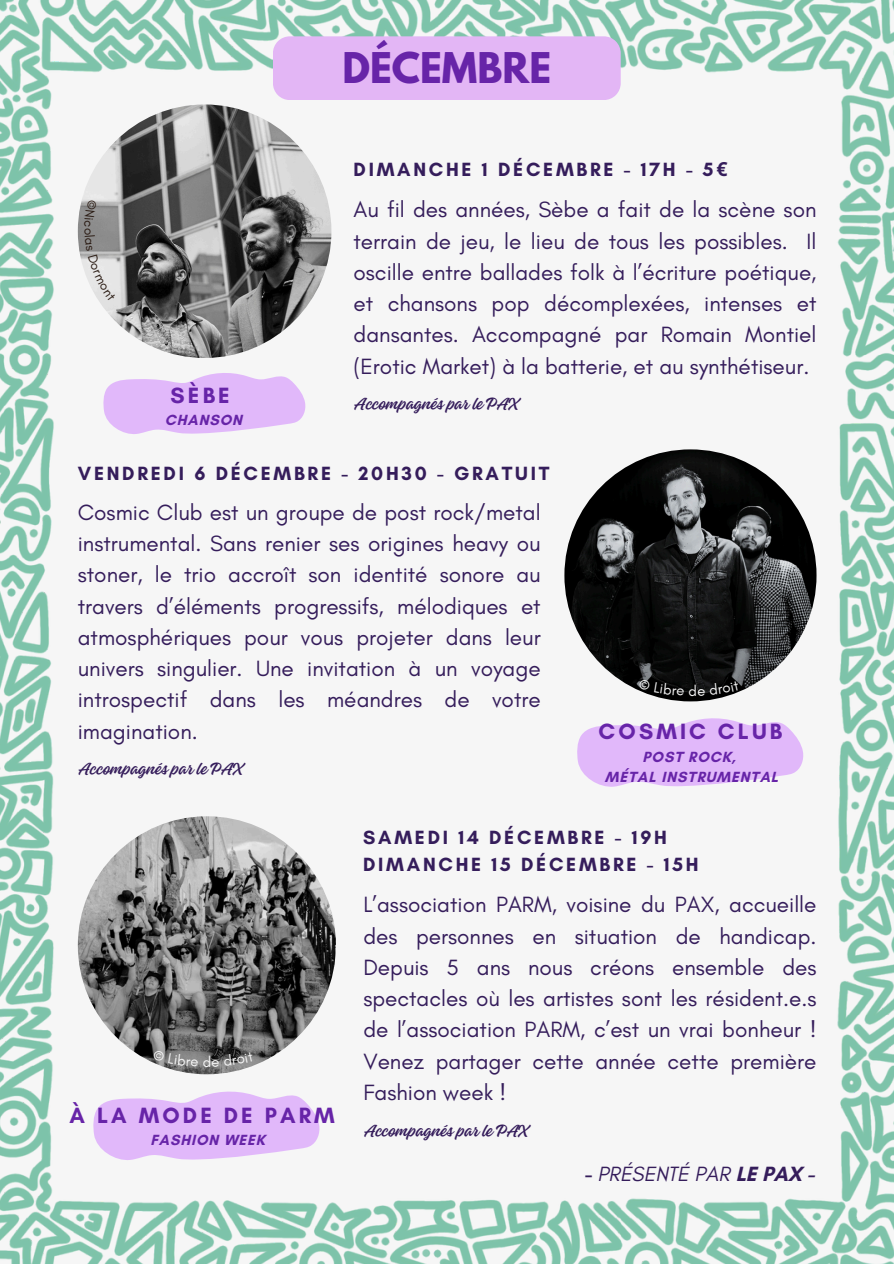
<style>
.page{position:relative;width:894px;height:1264px;background:#fff}
.page>*{position:absolute;margin:0;border:0;box-sizing:border-box;transform-origin:0 0}
.t1{font:700 37.5px "League Spartan";color:#6724a8}
.t2{font:22.5px/31.2px "Glacial Indifference";color:#351d5b;text-align:justify}
.t3{font:700 22.5px "Glacial Indifference";letter-spacing:.14em;color:#6724a8}
.t4{font:italic 21px "Glacial Indifference";color:#351d5b}
.t5{font:700 19.5px/27px "Glacial Indifference";letter-spacing:.14em;color:#351d5b}
.t6{font:18px "Gladiola";color:#351d5b}
.t7{font:700 15px "Glacial Indifference";letter-spacing:.06em;color:#6724a8}
.s1{font-family:"Noto Sans"}
.s2{font-weight:700;font-style:normal}
</style>
<div class="page">
<img style="left:0;top:0;width:893px;height:1263px">
<div style="left:63px;top:89px;width:767px;height:1099px;background:#f6f6f6"></div>
<svg style="left:103px;top:373px;width:202px;height:61px"></svg>
<img style="left:78px;top:104px;width:253px;height:253px;border-radius:50%">
<img style="left:564px;top:449px;width:252px;height:252px;border-radius:50%">
<img style="left:78px;top:816px;width:258px;height:258px;border-radius:50%">
<svg style="left:577px;top:718px;width:226px;height:69px"></svg>
<svg style="left:93px;top:1091px;width:226px;height:69px"></svg>
<div style="left:273px;top:36px;width:347px;height:64px;background:#e3b6f5"></div>
<svg style="left:84px;top:199px;width:32px;height:102px"></svg>
<svg style="left:638px;top:679px;width:45px;height:16px"></svg>
<svg style="left:689px;top:681px;width:50px;height:14px"></svg>
<svg style="left:153px;top:1050px;width:100px;height:16px;background:#717171"></svg>
<h1 class="t1" style="left:342px;top:49px;width:210px">DÉCEMBRE</h1>
<h5 class="t3" style="left:170px;top:381px;width:61px">SÈBE</h5>
<p class="t7" style="left:165px;top:411px;width:79px">CHANSON</p>
<p class="t5" style="left:353px;top:156px;width:375px">DIMANCHE 1 DÉCEMBRE - 17H - 5<span class="s1">€</span></p>
<h4 class="t2" style="left:353px;top:194px;width:464px">Au fil des années, Sèbe a fait de la scène son terrain de jeu, le lieu de tous les possibles. Il oscille entre ballades folk à l’écriture poétique, et chansons pop décomplexées, intenses et dansantes. Accompagné par Romain Montiel (Erotic Market) à la batterie, et au synthétiseur.</h4>
<h6 class="t6" style="left:353px;top:390px;width:166px">Accompagnés par le PAX</h6>
<p class="t5" style="left:78px;top:459px;width:473px">VENDREDI 6 DÉCEMBRE - 20H30 - GRATUIT</p>
<p class="t2" style="left:78px;top:496px;width:464px">Cosmic Club est un groupe de post rock/metal instrumental. Sans renier ses origines heavy ou stoner, le trio accroît son identité sonore au travers d’éléments progressifs, mélodiques et atmosphériques pour vous projeter dans leur univers singulier. Une invitation à un voyage introspectif dans les méandres de votre imagination.</p>
<p class="t6" style="left:78px;top:755px;width:166px">Accompagnés par le PAX</p>
<p class="t3" style="left:598px;top:718px;width:185px">COSMIC CLUB</p>
<p class="t7" style="left:642px;top:747px;width:95px">POST ROCK,</p>
<p class="t7" style="left:604px;top:767px;width:175px">MÉTAL INSTRUMENTAL</p>
<h5 class="t3" style="left:70px;top:1101px;width:267px">À LA MODE DE PARM</h5>
<h5 class="t7" style="left:150px;top:1130px;width:116px">FASHION WEEK</h5>
<h4 class="t5" style="left:363px;top:823px;width:337px">SAMEDI 14 DÉCEMBRE - 19H<br>DIMANCHE 15 DÉCEMBRE - 15H</h4>
<h6 class="t2" style="left:363px;top:888px;width:454px">L’association PARM, voisine du PAX, accueille des personnes en situation de handicap.<br>Depuis 5 ans nous créons ensemble des spectacles où les artistes sont les résident.e.s de l’association PARM, c’est un vrai bonheur !<br>Venez partager cette année cette première Fashion week !</h6>
<p class="t6" style="left:363px;top:1116px;width:166px">Accompagnés par le PAX</p>
<p class="t4" style="left:585px;top:1160px;width:230px"><span class="s2">-</span> PRÉSENTÉ PAR <span class="s2">LE PAX -</span></p>
</div>
